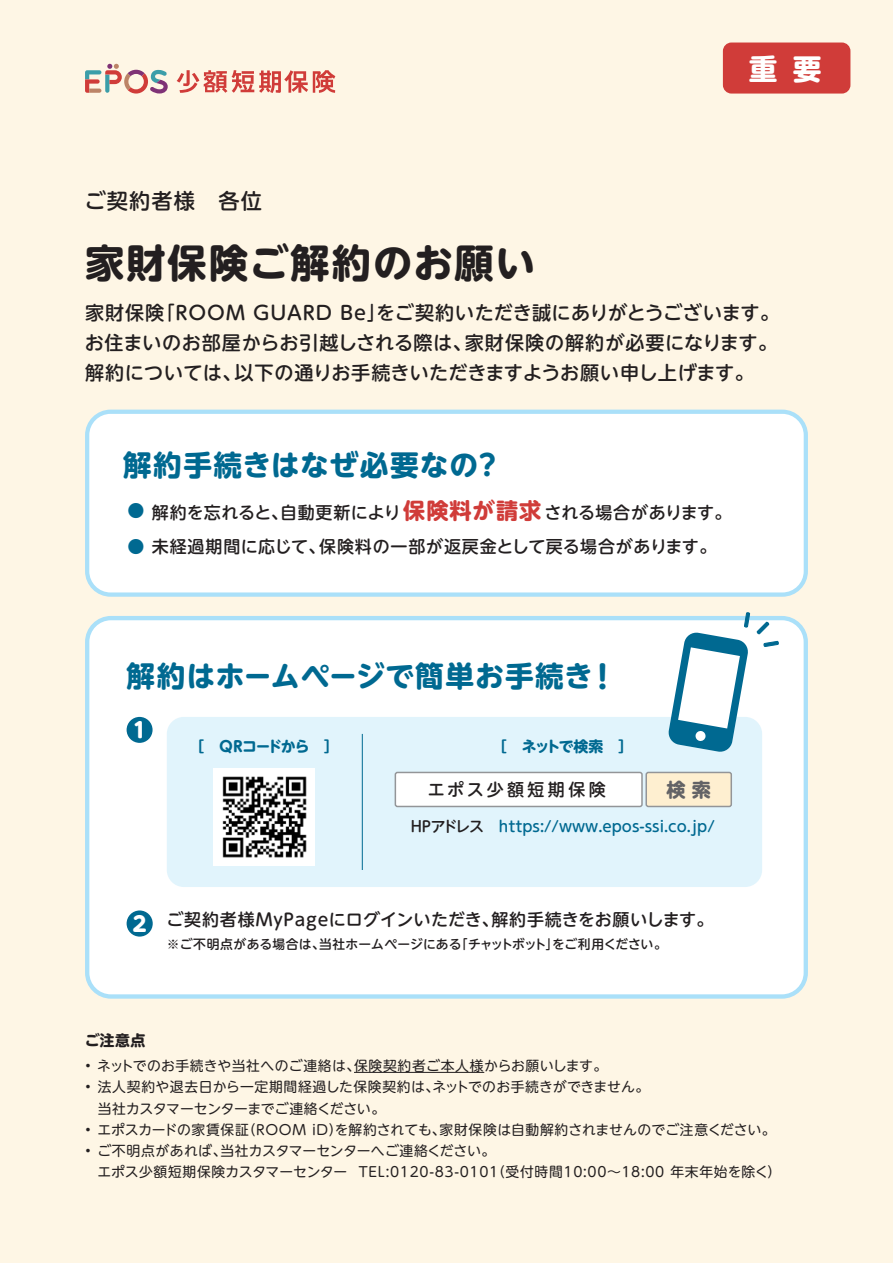
<style>
.page{position:relative;width:893px;height:1263px;background:#fef6e5}
.page>*{position:absolute;margin:0;border:0;box-sizing:border-box;transform-origin:0 0}
.t1{font:700 39.3px "UD Shin M Go Pr 6";letter-spacing:.05em;color:#231f20}
.t2{font:700 28.65px "UD Shin M Go Pr 6";letter-spacing:.035em;color:#006991}
.t3{font:700 28.65px "UD Shin M Go Pr 6";color:#fff}
.t4{font:500 21.3px "UD Shin M Go Pr 6";letter-spacing:.05em;color:#231f20}
.t5{font:800 20.7px "UD Shin M Go Pr 6";color:#fff}
.t6{font:500 19.2px/29.7px "UD Shin M Go Pr 6";letter-spacing:.015em;color:#231f20;text-align:justify}
.t7{font:700 19.2px "UD Shin M Go Pr 6";color:#636366}
.t8{font:500 16.95px "UD Shin M Go Pr 6";letter-spacing:.035em;color:#231f20}
.t9{font:500 16.95px "UD Shin M Go Pr 6";color:#231f20}
.t10{font:500 16.95px "UD Shin M Go Pr 6";letter-spacing:.2em;color:#231f20}
.t11{font:500 14.85px "UD Shin M Go Pr 6";color:#006991}
.t12{font:700 14.85px "UD Shin M Go Pr 6";letter-spacing:-.06em;color:#006991}
.t13{font:700 14.85px "UD Shin M Go Pr 6";color:#231f20}
.t14{font:13.8px/21.3px "UD Shin M Go Pr 6";letter-spacing:.025em;color:#231f20}
.t15{font:13.8px/21.3px "UD Shin M Go Pr 6";letter-spacing:.005em;color:#231f20}
.t16{font:500 12.75px "UD Shin M Go Pr 6";letter-spacing:.01em;color:#231f20}
.s1{color:#006991}
.s2{font-weight:700;font-size:22.05px;color:#d03c39}
.s3{font-size:31.5px}
.s4{color:#231f20}
</style>
<div class="page">
<div style="left:85px;top:616px;width:723px;height:383px;background:#fff"></div>
<div style="left:85px;top:410px;width:723px;height:187px;background:#fff"></div>
<div style="left:167px;top:717px;width:595px;height:170px;background:#e1f4fc;border-radius:17px"></div>
<svg style="left:85px;top:64px;width:83px;height:30px"></svg>
<svg style="left:177px;top:70px;width:158px;height:23px"></svg>
<hr style="left:354px;top:1072px;width:130px;height:1px;background:#231f20">
<div style="left:723px;top:43px;width:127px;height:51px;background:#d03c39;border-radius:9px"></div>
<div style="left:127px;top:717px;width:26px;height:26px;background:#006991;border-radius:50%"></div>
<div style="left:127px;top:910px;width:26px;height:26px;background:#006991;border-radius:50%"></div>
<div style="left:395px;top:772px;width:247px;height:34px;background:#fff;border-radius:2px"></div>
<div style="left:395px;top:772px;width:248px;height:35px;border:2px solid #939598;border-radius:2px"></div>
<div style="left:646px;top:772px;width:85px;height:34px;background:#feefd0;border-radius:2px"></div>
<div style="left:645px;top:772px;width:87px;height:35px;border:2px solid #939598;border-radius:2px"></div>
<div style="left:213px;top:768px;width:102px;height:98px;background:#fff"></div>
<img style="left:222px;top:776px;width:85px;height:82px">
<hr style="left:362px;top:734px;width:1px;height:136px;background:#006991">
<svg style="left:756px;top:621px;width:22px;height:27px"></svg>
<svg style="left:668px;top:612px;width:82px;height:140px;background:#accfdc"></svg>
<h3 class="t4" style="left:85px;top:183px;width:179px">ご契約者様　各位</h3>
<h1 class="t1" style="left:85px;top:229px;width:451px">家財保険ご解約のお願い</h1>
<h2 class="t3" style="left:749px;top:44px;width:74px">重 要</h2>
<h3 class="t6" style="left:85px;top:297px;width:696px">家財保険「ROOM GUARD Be」をご契約いただき誠にありがとうございます。お住まいのお部屋からお引越しされる際は、家財保険の解約が必要になります。解約については、以下の通りお手続きいただきますようお願い申し上げます。</h3>
<h2 class="t2" style="left:123px;top:440px;width:380px">解約手続きはなぜ必要なの？</h2>
<p class="t9" style="left:128px;top:499px;width:606px"><span class="s1">●</span> 解約を忘れると､自動更新により<span class="s2">保険料が請求</span>される場合があります。</p>
<p class="t8" style="left:128px;top:532px;width:590px"><span class="s1">●</span> 未経過期間に応じて、保険料の一部が返戻金として戻る場合があります。</p>
<h2 class="t2" style="left:127px;top:651px;width:493px">解約はホームページで簡単お手続き<span class="s3">！</span></h2>
<h3 class="t5" style="left:133px;top:712px;width:15px">1</h3>
<p class="t12" style="left:189px;top:733px;width:152px">［　QRコードから　］</p>
<p class="t12" style="left:492px;top:733px;width:143px">［　ネットで検索　］</p>
<p class="t10" style="left:428px;top:775px;width:180px">エポス少額短期保険</p>
<h3 class="t7" style="left:666px;top:773px;width:46px">検 索</h3>
<p class="t11" style="left:411px;top:813px;width:306px"><span class="s4">HPアドレス</span> https://www.epos-ssi.co.jp/</p>
<h3 class="t5" style="left:133px;top:905px;width:15px">2</h3>
<p class="t8" style="left:166px;top:905px;width:549px">ご契約者様MyPageにログインいただき､解約手続きをお願いします。</p>
<p class="t16" style="left:167px;top:933px;width:502px">※ご不明点がある場合は､当社ホームページにある「チャットボット」をご利用ください。</p>
<p class="t13" style="left:85px;top:1027px;width:62px">ご注意点</p>
<p class="t14" style="left:85px;top:1054px;width:524px">• ネットでのお手続きや当社へのご連絡は､保険契約者ご本人様からお願いします。</p>
<p class="t15" style="left:98px;top:1075px;width:553px;text-indent:-13px">• 法人契約や退去日から一定期間経過した保険契約は､ネットでのお手続きができません。当社カスタマーセンターまでご連絡ください。</p>
<p class="t14" style="left:85px;top:1118px;width:692px">• エポスカードの家賃保証（ROOM iD）を解約されても､家財保険は自動解約されませんのでご注意ください。</p>
<p class="t14" style="left:97px;top:1139px;width:685px;text-indent:-12px">• ご不明点があれば､当社カスタマーセンターへご連絡ください。<br>エポス少額短期保険カスタマーセンター TEL:0120-83-0101（受付時間10:00～18:00 年末年始を除く）</p>
</div>
